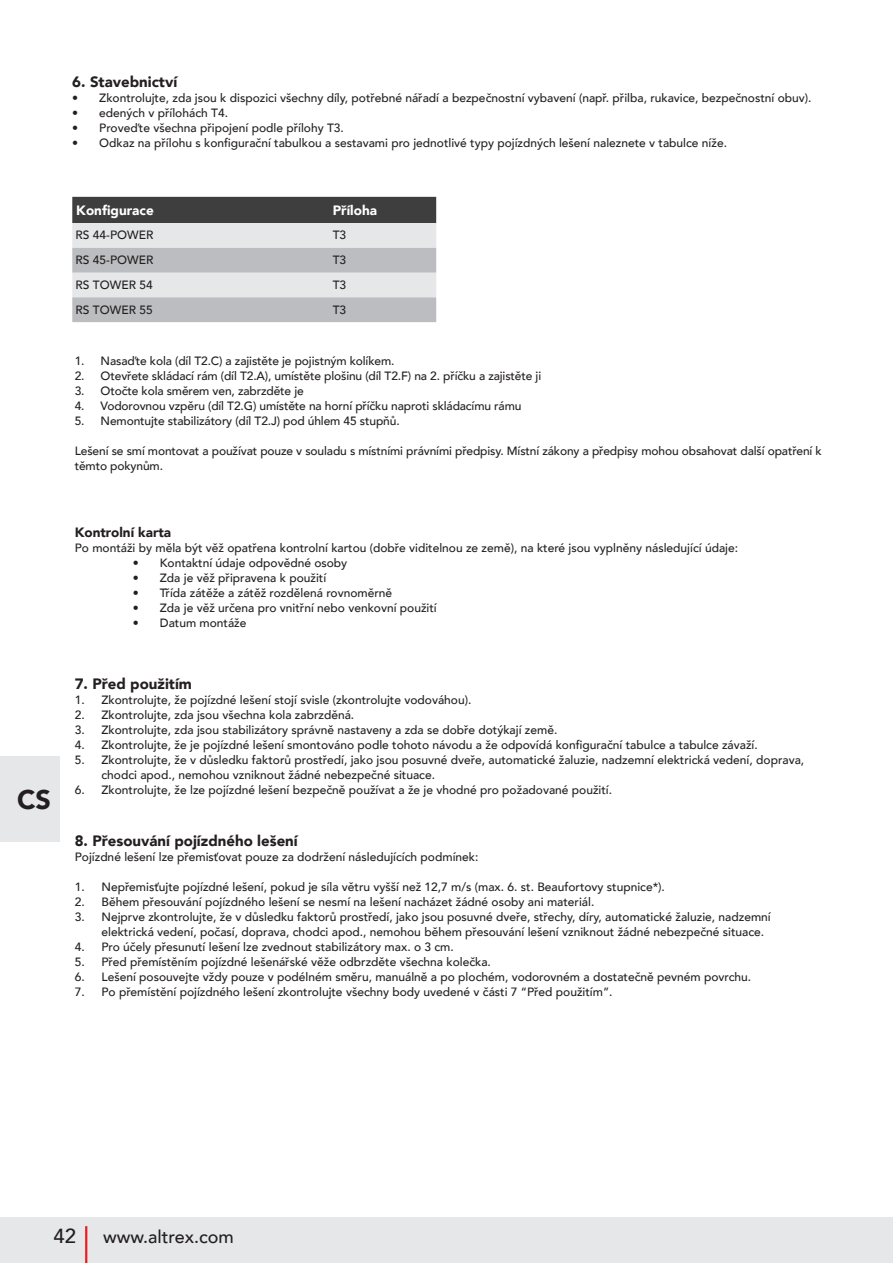
<style>
.page{position:relative;width:893px;height:1263px;background:#fff}
.page>*{position:absolute;margin:0;border:0;box-sizing:border-box;transform-origin:0 0}
.t1{font:900 27px "Avenir";color:#231f20}
.t2{font:500 20.25px "Avenir";color:#231f20}
.t3{font:500 18px "Avenir";color:#231f20}
.t4{font:900 15px "Avenir";color:#231f20}
.t5{font:900 13.5px "Avenir";color:#fff}
.t6{font:900 13.5px "Avenir";color:#231f20}
.t7{font:500 12px/15px "Avenir";color:#231f20}
</style>
<div class="page">
<div style="left:0;top:1217px;width:893px;height:46px;background:#e6e7e9"></div>
<hr style="left:85px;top:1226px;width:2px;height:37px;background:#ee1d23">
<div style="left:0;top:757px;width:60px;height:85px;background:#e6e7e9"></div>
<svg style="left:72px;top:197px;width:364px;height:125px;background:#b2b3b5"></svg>
<p class="t4" style="left:72px;top:69px;width:107px">6. Stavebnictví</p>
<p class="t7" style="left:72px;top:90px;width:741px">• Zkontrolujte, zda jsou k dispozici všechny díly, potřebné nářadí a bezpečnostní vybavení (např. přilba, rukavice, bezpečnostní obuv).</p>
<p class="t7" style="left:72px;top:105px;width:157px">• edených v přílohách T4.</p>
<p class="t7" style="left:72px;top:120px;width:273px">• Proveďte všechna připojení podle přílohy T3.</p>
<p class="t7" style="left:72px;top:135px;width:656px">• Odkaz na přílohu s konfigurační tabulkou a sestavami pro jednotlivé typy pojízdných lešení naleznete v tabulce níže.</p>
<p class="t5" style="left:76px;top:198px;width:79px">Konfigurace</p>
<p class="t5" style="left:333px;top:198px;width:46px">Příloha</p>
<p class="t7" style="left:76px;top:227px;width:79px">RS 44-POWER</p>
<p class="t7" style="left:333px;top:227px;width:15px">T3</p>
<p class="t7" style="left:76px;top:252px;width:79px">RS 45-POWER</p>
<p class="t7" style="left:333px;top:252px;width:15px">T3</p>
<p class="t7" style="left:76px;top:277px;width:79px">RS TOWER 54</p>
<p class="t7" style="left:333px;top:277px;width:15px">T3</p>
<p class="t7" style="left:76px;top:301px;width:79px">RS TOWER 55</p>
<p class="t7" style="left:333px;top:301px;width:15px">T3</p>
<p class="t7" style="left:75px;top:353px;width:321px">1. Nasaďte kola (díl T2.C) a zajistěte je pojistným kolíkem.</p>
<p class="t7" style="left:75px;top:368px;width:468px">2. Otevřete skládací rám (díl T2.A), umístěte plošinu (díl T2.F) na 2. příčku a zajistěte ji</p>
<p class="t7" style="left:75px;top:383px;width:231px">3. Otočte kola směrem ven, zabrzděte je</p>
<p class="t7" style="left:75px;top:398px;width:448px">4. Vodorovnou vzpěru (díl T2.G) umístěte na horní příčku naproti skládacímu rámu</p>
<p class="t7" style="left:75px;top:413px;width:326px">5. Nemontujte stabilizátory (díl T2.J) pod úhlem 45 stupňů.</p>
<p class="t7" style="left:75px;top:443px;width:748px">Lešení se smí montovat a používat pouze v souladu s místními právními předpisy. Místní zákony a předpisy mohou obsahovat další opatření k těmto pokynům.</p>
<h1 class="t1" style="left:17px;top:776px;width:35px">CS</h1>
<p class="t6" style="left:75px;top:521px;width:98px">Kontrolní karta</p>
<p class="t7" style="left:75px;top:540px;width:665px">Po montáži by měla být věž opatřena kontrolní kartou (dobře viditelnou ze země), na které jsou vyplněny následující údaje:</p>
<p class="t7" style="left:133px;top:555px;width:216px">• Kontaktní údaje odpovědné osoby</p>
<p class="t7" style="left:133px;top:570px;width:195px">• Zda je věž připravena k použití</p>
<p class="t7" style="left:133px;top:585px;width:261px">• Třída zátěže a zátěž rozdělená rovnoměrně</p>
<p class="t7" style="left:133px;top:600px;width:306px">• Zda je věž určena pro vnitřní nebo venkovní použití</p>
<p class="t7" style="left:133px;top:615px;width:115px">• Datum montáže</p>
<p class="t4" style="left:75px;top:671px;width:119px">7. Před použitím</p>
<p class="t7" style="left:75px;top:692px;width:398px">1. Zkontrolujte, že pojízdné lešení stojí svisle (zkontrolujte vodováhou).</p>
<p class="t7" style="left:75px;top:707px;width:281px">2. Zkontrolujte, zda jsou všechna kola zabrzděná.</p>
<p class="t7" style="left:75px;top:722px;width:484px">3. Zkontrolujte, zda jsou stabilizátory správně nastaveny a zda se dobře dotýkají země.</p>
<p class="t7" style="left:75px;top:737px;width:685px">4. Zkontrolujte, že je pojízdné lešení smontováno podle tohoto návodu a že odpovídá konfigurační tabulce a tabulce závaží.</p>
<p class="t7" style="left:101px;top:752px;width:704px;text-indent:-27px">5. Zkontrolujte, že v důsledku faktorů prostředí, jako jsou posuvné dveře, automatické žaluzie, nadzemní elektrická vedení, doprava, chodci apod., nemohou vzniknout žádné nebezpečné situace.</p>
<p class="t7" style="left:75px;top:782px;width:539px">6. Zkontrolujte, že lze pojízdné lešení bezpečně používat a že je vhodné pro požadované použití.</p>
<p class="t4" style="left:75px;top:828px;width:225px">8. Přesouvání pojízdného lešení</p>
<p class="t7" style="left:75px;top:849px;width:405px">Pojízdné lešení lze přemisťovat pouze za dodržení následujících podmínek:</p>
<p class="t7" style="left:75px;top:879px;width:592px">1. Nepřemisťujte pojízdné lešení, pokud je síla větru vyšší než 12,7 m/s (max. 6. st. Beaufortovy stupnice*).</p>
<p class="t7" style="left:75px;top:894px;width:521px">2. Během přesouvání pojízdného lešení se nesmí na lešení nacházet žádné osoby ani materiál.</p>
<p class="t7" style="left:101px;top:909px;width:671px;text-indent:-27px">3. Nejprve zkontrolujte, že v důsledku faktorů prostředí, jako jsou posuvné dveře, střechy, díry, automatické žaluzie, nadzemní elektrická vedení, počasí, doprava, chodci apod., nemohou během přesouvání lešení vzniknout žádné nebezpečné situace.</p>
<p class="t7" style="left:75px;top:939px;width:381px">4. Pro účely přesunutí lešení lze zvednout stabilizátory max. o 3 cm.</p>
<p class="t7" style="left:75px;top:954px;width:418px">5. Před přemístěním pojízdné lešenářské věže odbrzděte všechna kolečka.</p>
<p class="t7" style="left:75px;top:969px;width:678px">6. Lešení posouvejte vždy pouze v podélném směru, manuálně a po plochém, vodorovném a dostatečně pevném povrchu.</p>
<p class="t7" style="left:75px;top:984px;width:539px">7. Po přemístění pojízdného lešení zkontrolujte všechny body uvedené v části 7 “Před použitím”.</p>
<h2 class="t2" style="left:54px;top:1219px;width:24px">42</h2>
<h3 class="t3" style="left:103px;top:1221px;width:132px">www.altrex.com</h3>
</div>
